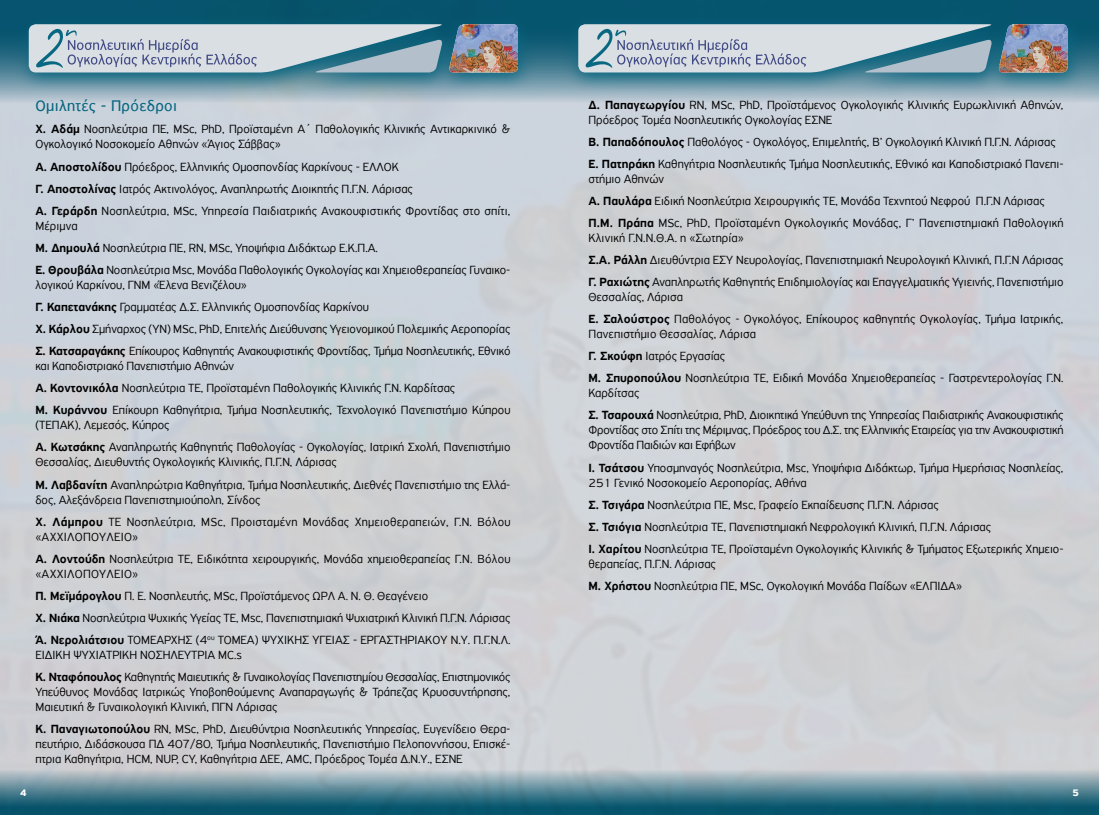
<style>
.page{position:relative;width:1099px;height:815px;background:#fff}
.page>*{position:absolute;margin:0;border:0;box-sizing:border-box;transform-origin:0 0}
.t1{font:16.25px "PF Highway Sans Pro";letter-spacing:.02em;color:#086781}
.t2{font:300 12.5px/22.1px "PF Highway Sans Pro";color:#000}
.t3{font:300 12.5px/22.1px "PF Highway Sans Pro";letter-spacing:.02em;color:#000}
.t4{font:700 10px "PF Highway Sans Pro";color:#fff}
.s1{font-weight:500}
</style>
<div class="page">
<svg style="left:0;top:0;width:1098px;height:103px;background:#4f8396"></svg>
<svg style="left:0;top:769px;width:1098px;height:46px;background:#568695"></svg>
<svg style="left:15px;top:13px;width:520px;height:79px;background:#3d7a8e"></svg>
<svg style="left:29px;top:24px;width:489px;height:48px;background:#aebbc5"></svg>
<svg style="left:564px;top:13px;width:520px;height:79px;background:#3d7b90"></svg>
<svg style="left:578px;top:24px;width:489px;height:48px;background:#aebbc5"></svg>
<h1 class="t1" style="left:35px;top:97px;width:143px">Ομιλητές - Πρόεδροι</h1>
<p class="t2" style="left:35px;top:122px;width:476px;line-height:15px"><span class="s1">Χ. Αδάμ</span> Νοσηλεύτρια ΠΕ, MSc, PhD, Προϊσταμένη Α΄ Παθολογικής Κλινικής Αντικαρκινικό &amp;<br>Ογκολογικό Νοσοκομείο Αθηνών «Άγιος Σάββας»</p>
<p class="t2" style="left:35px;top:155px;width:476px"><span class="s1">Α. Αποστολίδου</span> Πρόεδρος, Ελληνικής Ομοσπονδίας Καρκίνους - ΕΛΛΟΚ<br><span class="s1">Γ. Αποστολίνας</span> Ιατρός Ακτινολόγος, Αναπληρωτής Διοικητής Π.Γ.Ν. Λάρισας<br><span class="s1">Α. Γεράρδη</span> Νοσηλεύτρια, MSc, Υπηρεσία Παιδιατρικής Ανακουφιστικής Φροντίδας στο σπίτι,</p>
<p class="t2" style="left:35px;top:215px;width:476px">Μέριμνα<br><span class="s1">Μ. Δημουλά</span> Νοσηλεύτρια ΠΕ, RN, MSc, Υποψήφια Διδάκτωρ Ε.Κ.Π.Α.<br><span class="s1">Ε. Θρουβάλα</span> Νοσηλεύτρια Msc, Μονάδα Παθολογικής Ογκολογίας και Χημειοθεραπείας Γυναικο-</p>
<p class="t2" style="left:35px;top:274px;width:476px">λογικού Καρκίνου, ΓΝΜ «Έλενα Βενιζέλου»<br><span class="s1">Γ. Καπετανάκης</span> Γραμματέας Δ.Σ. Ελληνικής Ομοσπονδίας Καρκίνου<br><span class="s1">Χ. Κάρλου</span> Σμήναρχος (ΥΝ) MSc, PhD, Επιτελής Διεύθυνσης Υγειονομικού Πολεμικής Αεροπορίας <span class="s1">Σ. Κατσαραγάκης</span> Επίκουρος Καθηγητής Ανακουφιστικής Φροντίδας, Τμήμα Νοσηλευτικής, Εθνικό</p>
<p class="t2" style="left:35px;top:355px;width:476px">και Καποδιστριακό Πανεπιστήμιο Αθηνών<br><span class="s1">Α. Κοντονικόλα</span> Νοσηλεύτρια ΤΕ, Προϊσταμένη Παθολογικής Κλινικής Γ.Ν. Καρδίτσας<br><span class="s1">Μ. Κυράννου</span> Επίκουρη Καθηγήτρια, Τμήμα Νοσηλευτικής, Τεχνολογικό Πανεπιστήμιο Κύπρου</p>
<p class="t2" style="left:35px;top:414px;width:476px">(ΤΕΠΑΚ), Λεμεσός, Κύπρος<br><span class="s1">Α. Κωτσάκης</span> Αναπληρωτής Καθηγητής Παθολογίας - Ογκολογίας, Ιατρική Σχολή, Πανεπιστήμιο</p>
<p class="t2" style="left:35px;top:451px;width:476px">Θεσσαλίας, Διευθυντής Ογκολογικής Κλινικής, Π.Γ.Ν, Λάρισας<br><span class="s1">Μ. Λαβδανίτη</span> Αναπληρώτρια Καθηγήτρια, Τμήμα Νοσηλευτικής, Διεθνές Πανεπιστήμιο της Ελλά-</p>
<p class="t3" style="left:35px;top:488px;width:476px">δος, Αλεξάνδρεια Πανεπιστημιούπολη, Σίνδος<br><span class="s1">Χ. Λάμπρου</span> ΤΕ Νοσηλεύτρια, MSc, Προισταμένη Μονάδας Χημειοθεραπειών, Γ.Ν. Βόλου</p>
<p class="t2" style="left:35px;top:525px;width:476px">«ΑΧΧΙΛΟΠΟΥΛΕΙΟ»<br><span class="s1">Α. Λοντούδη</span> Νοσηλεύτρια ΤΕ, Ειδικότητα χειρουργικής, Μονάδα χημειοθεραπείας Γ.Ν. Βόλου</p>
<p class="t2" style="left:35px;top:562px;width:476px">«ΑΧΧΙΛΟΠΟΥΛΕΙΟ»<br><span class="s1">Π. Μεϊμάρογλου</span> Π. Ε. Νοσηλευτής, MSc, Προϊστάμενος ΩΡΛ Α. Ν. Θ. Θεαγένειο<br><span class="s1">Χ. Νιάκα</span> Νοσηλεύτρια Ψυχικής Υγείας TE, Msc, Πανεπιστημιακή Ψυχιατρική Κλινική Π.Γ.Ν. Λάρισας <span class="s1">Ά. Νερολιάτσιου</span> ΤΟΜΕΑΡΧΗΣ (4<sup>ου</sup> ΤΟΜΕΑ) ΨΥΧΙΚΗΣ ΥΓΕΙΑΣ - ΕΡΓΑΣΤΗΡΙΑΚΟΥ Ν.Υ. Π.Γ.Ν.Λ.</p>
<p class="t2" style="left:35px;top:644px;width:476px">ΕΙΔΙΚΗ ΨΥΧΙΑΤΡΙΚΗ ΝΟΣΗΛΕΥΤΡΙΑ ΜC.s<br><span class="s1">Κ. Νταφόπουλος</span> Καθηγητής Μαιευτικής &amp; Γυναικολογίας Πανεπιστημίου Θεσσαλίας, Επιστημονικός</p>
<p class="t2" style="left:35px;top:684px;width:476px;line-height:15px">Υπεύθυνος Μονάδας Ιατρικώς Υποβοηθούμενης Αναπαραγωγής &amp; Τράπεζας Κρυοσυντήρησης,<br>Μαιευτική &amp; Γυναικολογική Κλινική, ΠΓΝ Λάρισας</p>
<p class="t2" style="left:35px;top:721px;width:476px;line-height:15px;text-align:justify"><span class="s1">Κ. Παναγιωτοπούλου</span> RN, MSc, PhD, Διευθύντρια Νοσηλευτικής Υπηρεσίας, Ευγενίδειο Θερα&shy;πευτήριο, Διδάσκουσα ΠΔ 407/80, Τμήμα Νοσηλευτικής, Πανεπιστήμιο Πελοποννήσου, Επισκέ&shy;πτρια Καθηγήτρια, HCM, NUP, CY, Καθηγήτρια ΔΕΕ, AMC, Πρόεδρος Τομέα Δ.Ν.Υ., ΕΣΝΕ</p>
<p class="t2" style="left:588px;top:97px;width:476px;line-height:15px"><span class="s1">Δ. Παπαγεωργίου</span> RN, MSc, PhD, Προϊστάμενος Ογκολογικής Κλινικής Ευρωκλινική Αθηνών,<br>Πρόεδρος Τομέα Νοσηλευτικής Ογκολογίας ΕΣΝΕ</p>
<p class="t2" style="left:588px;top:130px;width:476px"><span class="s1">Β. Παπαδόπουλος</span> Παθολόγος - Ογκολόγος, Επιμελητής, Β’ Ογκολογική Κλινική Π.Γ.Ν. Λάρισας<br><span class="s1">Ε. Πατηράκη</span> Καθηγήτρια Νοσηλευτικής Τμήμα Νοσηλευτικής, Εθνικό και Καποδιστριακό Πανεπι-</p>
<p class="t2" style="left:588px;top:168px;width:476px">στήμιο Αθηνών<br><span class="s1">Α. Παυλάρα</span> Ειδική Νοσηλεύτρια Χειρουργικής ΤΕ, Μονάδα Τεχνητού Νεφρού Π.Γ.Ν Λάρισας<br><span class="s1">Π.Μ. Πράπα</span> MSc, PhD, Προϊσταμένη Ογκολογικής Μονάδας, Γ’ Πανεπιστημιακή Παθολογική</p>
<p class="t2" style="left:588px;top:227px;width:476px">Κλινική Γ.Ν.Ν.Θ.Α. η «Σωτηρία»<br><span class="s1">Σ.Α. Ράλλη</span> Διευθύντρια ΕΣΥ Νευρολογίας, Πανεπιστημιακή Νευρολογική Κλινική, Π.Γ.Ν Λάρισας<br><span class="s1">Γ. Ραχιώτης</span> Αναπληρωτής Καθηγητής Επιδημιολογίας και Επαγγελματικής Υγιεινής, Πανεπιστήμιο</p>
<p class="t2" style="left:588px;top:286px;width:476px">Θεσσαλίας, Λάρισα<br><span class="s1">Ε. Σαλούστρος</span> Παθολόγος - Ογκολόγος, Επίκουρος καθηγητής Ογκολογίας, Τμήμα Ιατρικής,</p>
<p class="t2" style="left:588px;top:323px;width:476px">Πανεπιστήμιο Θεσσαλίας, Λάρισα<br><span class="s1">Γ. Σκούφη</span> Ιατρός Εργασίας<br><span class="s1">Μ. Σπυροπούλου</span> Νοσηλεύτρια ΤΕ, Ειδική Μονάδα Χημειοθεραπείας - Γαστρεντερολογίας Γ.Ν.</p>
<p class="t2" style="left:588px;top:382px;width:476px">Καρδίτσας<br><span class="s1">Σ. Τσαρουχά</span> Νοσηλεύτρια, PhD, Διοικητικά Υπεύθυνη της Υπηρεσίας Παιδιατρικής Ανακουφιστικής</p>
<p class="t2" style="left:588px;top:423px;width:476px;line-height:15px">Φροντίδας στο Σπίτι της Μέριμνας, Πρόεδρος του Δ.Σ. της Ελληνικής Εταιρείας για την Ανακουφιστική<br>Φροντίδα Παιδιών και Εφήβων</p>
<p class="t2" style="left:588px;top:460px;width:476px;line-height:15px"><span class="s1">Ι. Τσάτσου</span> Υποσμηναγός Νοσηλεύτρια, Msc, Υποψήφια Διδάκτωρ, Τμήμα Ημερήσιας Νοσηλείας,<br>251 Γενικό Νοσοκομείο Αεροπορίας, Αθήνα</p>
<p class="t2" style="left:588px;top:493px;width:476px"><span class="s1">Σ. Τσιγάρα</span> Νοσηλεύτρια ΠΕ, Msc, Γραφείο Εκπαίδευσης Π.Γ.Ν. Λάρισας<br><span class="s1">Σ. Τσιόγια</span> Νοσηλεύτρια ΤΕ, Πανεπιστημιακή Νεφρολογική Κλινική, Π.Γ.Ν. Λάρισας<br><span class="s1">Ι. Χαρίτου</span> Νοσηλεύτρια ΤΕ, Προϊσταμένη Ογκολογικής Κλινικής &amp; Τμήματος Εξωτερικής Χημειο-</p>
<p class="t2" style="left:588px;top:553px;width:375px">θεραπείας, Π.Γ.Ν. Λάρισας<br><span class="s1">Μ. Χρήστου</span> Νοσηλεύτρια ΠΕ, MSc, Ογκολογική Μονάδα Παίδων «ΕΛΠΙΔΑ»</p>
<p class="t4" style="left:20px;top:787px;width:8px">4</p>
<p class="t4" style="left:1072px;top:787px;width:8px">5</p>
</div>
